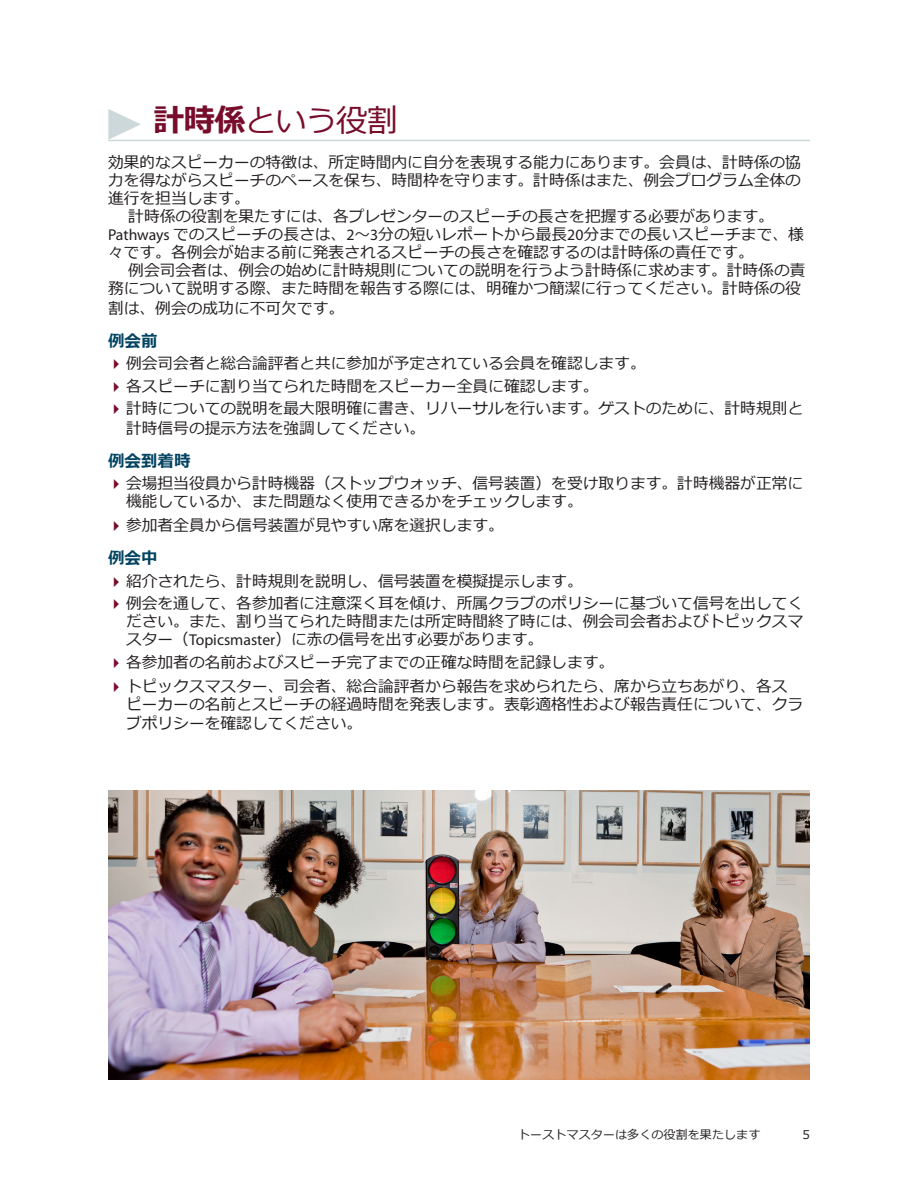
<style>
.page{position:relative;width:918px;height:1188px;background:#fff}
.page>*{position:absolute;margin:0;border:0;box-sizing:border-box;transform-origin:0 0}
.t1{font:31.5px "Meiryo";letter-spacing:-.03em;color:#780c2b}
.t2{font:700 16.5px "Meiryo";color:#024361}
.t3{font:15.75px/22.5px "Meiryo";color:#231f20}
.t4{font:12px "Meiryo";letter-spacing:.01em;color:#231f20}
.s1{font-weight:700}
.s2{font-family:"Myriad Pro"}
</style>
<div class="page">
<hr style="left:108px;top:140px;width:702px;height:1px;background:#ced8d9">
<svg style="left:108px;top:109px;width:33px;height:31px"></svg>
<img style="left:108px;top:790px;width:702px;height:290px">
<h1 class="t1" style="left:153px;top:99px;width:247px"><span class="s1">計時係</span>という役割</h1>
<p class="t3" style="left:108px;top:152px;width:694px">効果的なスピーカーの特徴は、所定時間内に自分を表現する能力にあります。会員は、計時係の協</p>
<p class="t3" style="left:108px;top:170px;width:694px">力を得ながらスピーチのペースを保ち、時間枠を守ります。計時係はまた、例会プログラム全体の</p>
<p class="t3" style="left:108px;top:188px;width:143px">進行を担当します。</p>
<p class="t3" style="left:128px;top:206px;width:647px">計時係の役割を果たすには、各プレゼンターのスピーチの長さを把握する必要があります。</p>
<p class="t3" style="left:108px;top:224px;width:697px"><span class="s2">Pathways</span> でのスピーチの長さは、<span class="s2">2</span>～<span class="s2">3</span>分の短いレポートから最長<span class="s2">20</span>分までの長いスピーチまで、様</p>
<p class="t3" style="left:108px;top:242px;width:647px">々です。各例会が始まる前に発表されるスピーチの長さを確認するのは計時係の責任です。</p>
<p class="t3" style="left:128px;top:260px;width:679px">例会司会者は、例会の始めに計時規則についての説明を行うよう計時係に求めます。計時係の責</p>
<p class="t3" style="left:108px;top:278px;width:694px">務について説明する際、また時間を報告する際には、明確かつ簡潔に行ってください。計時係の役</p>
<p class="t3" style="left:108px;top:298px;width:238px">割は、例会の成功に不可欠です。</p>
<p class="t2" style="left:108px;top:329px;width:51px">例会前</p>
<p class="t3" style="left:126px;top:353px;width:679px">例会司会者と総合論評者と共に参加が予定されている会員を確認します。<br>各スピーチに割り当てられた時間をスピーカー全員に確認します。<br>計時についての説明を最大限明確に書き、リハーサルを行います。ゲストのために、計時規則と</p>
<p class="t3" style="left:126px;top:418px;width:301px">計時信号の提示方法を強調してください。</p>
<p class="t2" style="left:108px;top:449px;width:84px">例会到着時</p>
<p class="t3" style="left:126px;top:475px;width:679px;line-height:18px">会場担当役員から計時機器（ストップウォッチ、信号装置）を受け取ります。計時機器が正常に機能しているか、また問題なく使用できるかをチェックします。</p>
<p class="t3" style="left:126px;top:515px;width:379px">参加者全員から信号装置が見やすい席を選択します。</p>
<p class="t2" style="left:108px;top:547px;width:51px">例会中</p>
<p class="t3" style="left:126px;top:571px;width:679px">紹介されたら、計時規則を説明し、信号装置を模擬提示します。<br>例会を通して、各参加者に注意深く耳を傾け、所属クラブのポリシーに基づいて信号を出してく</p>
<p class="t3" style="left:126px;top:613px;width:679px;line-height:18px">ださい。また、割り当てられた時間または所定時間終了時には、例会司会者およびトピックスマスター（<span class="s2">Topicsmaster</span>）に赤の信号を出す必要があります。</p>
<p class="t3" style="left:126px;top:651px;width:663px;line-height:24px">各参加者の名前およびスピーチ完了までの正確な時間を記録します。<br>トピックスマスター、司会者、総合論評者から報告を求められたら、席から立ちあがり、各ス</p>
<p class="t3" style="left:126px;top:695px;width:679px;line-height:19.5px">ピーカーの名前とスピーチの経過時間を発表します。表彰適格性および報告責任について、クラブポリシーを確認してください。</p>
<p class="t4" style="left:518px;top:1126px;width:244px">トーストマスターは多くの役割を果たします</p>
<p class="t4" style="left:803px;top:1126px;width:9px">5</p>
</div>
